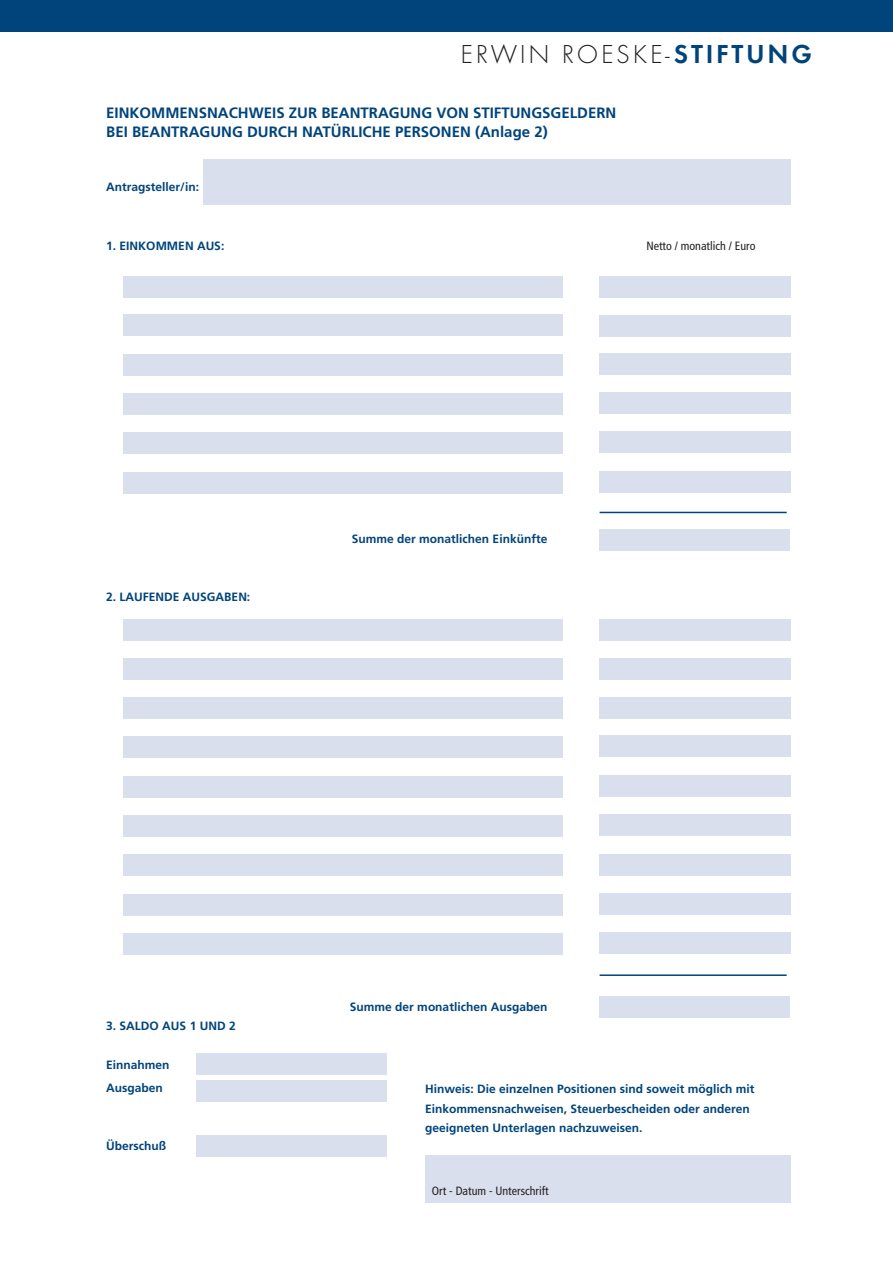
<style>
.page{position:relative;width:893px;height:1263px;background:#fff}
.page>*{position:absolute;margin:0;border:0;box-sizing:border-box;transform-origin:0 0}
.t1{font:300 27px "Futura T";letter-spacing:.1em;color:#231f20}
.t2{font:700 15px/19.5px "Frutiger";color:#00447b}
.t3{font:700 12px/19.5px "Frutiger";color:#00447b}
.t4{font:condensed 12px "Frutiger";color:#231f20}
.s1{font-weight:600;color:#00447b}
</style>
<div class="page">
<div style="left:600px;top:392px;width:191px;height:22px;background:#d9dfec"></div>
<div style="left:600px;top:431px;width:191px;height:22px;background:#d9dfec"></div>
<div style="left:600px;top:353px;width:191px;height:22px;background:#d9dfec"></div>
<div style="left:600px;top:471px;width:191px;height:21px;background:#d9dfec"></div>
<div style="left:600px;top:315px;width:191px;height:21px;background:#d9dfec"></div>
<div style="left:600px;top:276px;width:191px;height:21px;background:#d9dfec"></div>
<div style="left:203px;top:159px;width:588px;height:46px;background:#d9dfec"></div>
<div style="left:123px;top:314px;width:440px;height:22px;background:#d9dfec"></div>
<div style="left:123px;top:354px;width:440px;height:21px;background:#d9dfec"></div>
<div style="left:123px;top:432px;width:440px;height:22px;background:#d9dfec"></div>
<div style="left:123px;top:472px;width:440px;height:21px;background:#d9dfec"></div>
<div style="left:123px;top:276px;width:440px;height:21px;background:#d9dfec"></div>
<div style="left:123px;top:393px;width:440px;height:22px;background:#d9dfec"></div>
<div style="left:600px;top:529px;width:190px;height:22px;background:#d9dfec"></div>
<div style="left:196px;top:1080px;width:190px;height:22px;background:#d9dfec"></div>
<div style="left:196px;top:1053px;width:190px;height:22px;background:#d9dfec"></div>
<div style="left:425px;top:1155px;width:366px;height:48px;background:#d9dfec"></div>
<div style="left:600px;top:735px;width:191px;height:22px;background:#d9dfec"></div>
<div style="left:600px;top:775px;width:191px;height:21px;background:#d9dfec"></div>
<div style="left:600px;top:697px;width:191px;height:21px;background:#d9dfec"></div>
<div style="left:600px;top:814px;width:191px;height:22px;background:#d9dfec"></div>
<div style="left:600px;top:658px;width:191px;height:22px;background:#d9dfec"></div>
<div style="left:600px;top:619px;width:191px;height:22px;background:#d9dfec"></div>
<div style="left:123px;top:658px;width:440px;height:21px;background:#d9dfec"></div>
<div style="left:123px;top:697px;width:440px;height:22px;background:#d9dfec"></div>
<div style="left:123px;top:776px;width:440px;height:21px;background:#d9dfec"></div>
<div style="left:123px;top:815px;width:440px;height:22px;background:#d9dfec"></div>
<div style="left:123px;top:619px;width:440px;height:22px;background:#d9dfec"></div>
<div style="left:123px;top:736px;width:440px;height:22px;background:#d9dfec"></div>
<div style="left:600px;top:893px;width:191px;height:21px;background:#d9dfec"></div>
<div style="left:600px;top:932px;width:191px;height:22px;background:#d9dfec"></div>
<div style="left:600px;top:854px;width:191px;height:22px;background:#d9dfec"></div>
<div style="left:123px;top:854px;width:440px;height:22px;background:#d9dfec"></div>
<div style="left:123px;top:933px;width:440px;height:22px;background:#d9dfec"></div>
<div style="left:123px;top:894px;width:440px;height:21px;background:#d9dfec"></div>
<div style="left:600px;top:996px;width:190px;height:22px;background:#d9dfec"></div>
<div style="left:196px;top:1135px;width:190px;height:22px;background:#d9dfec"></div>
<div style="left:0;top:0;width:893px;height:32px;background:#00447b"></div>
<hr style="left:600px;top:512px;width:187px;height:1px;background:#00447b">
<hr style="left:600px;top:974px;width:187px;height:2px;background:#00447b">
<h1 class="t1" style="left:460px;top:39px;width:353px">ERWIN ROESKE-<span class="s1">STIFTUNG</span></h1>
<p class="t2" style="left:106px;top:103px;width:512px">EINKOMMENSNACHWEIS ZUR BEANTRAGUNG VON STIFTUNGSGELDERN<br>BEI BEANTRAGUNG DURCH NATÜRLICHE PERSONEN (Anlage 2)</p>
<p class="t3" style="left:106px;top:177px;width:94px">Antragsteller/in:</p>
<p class="t3" style="left:106px;top:236px;width:120px">1. EINKOMMEN AUS:</p>
<p class="t4" style="left:646px;top:239px;width:111px">Netto / monatlich / Euro</p>
<p class="t3" style="left:106px;top:587px;width:146px">2. LAUFENDE AUSGABEN:</p>
<p class="t3" style="left:352px;top:528px;width:197px">Summe der monatlichen Einkünfte</p>
<p class="t3" style="left:106px;top:1016px;width:131px">3. SALDO AUS 1 UND 2</p>
<p class="t3" style="left:106px;top:1053px;width:65px;line-height:22.5px">Einnahmen<br>Ausgaben</p>
<p class="t3" style="left:106px;top:1136px;width:61px">Überschuß</p>
<p class="t3" style="left:350px;top:996px;width:199px">Summe der monatlichen Ausgaben</p>
<p class="t3" style="left:425px;top:1079px;width:331px">Hinweis: Die einzelnen Positionen sind soweit möglich mit<br>Einkommensnachweisen, Steuerbescheiden oder anderen geeigneten Unterlagen nachzuweisen.</p>
<p class="t4" style="left:432px;top:1184px;width:118px">Ort - Datum - Unterschrift</p>
</div>
